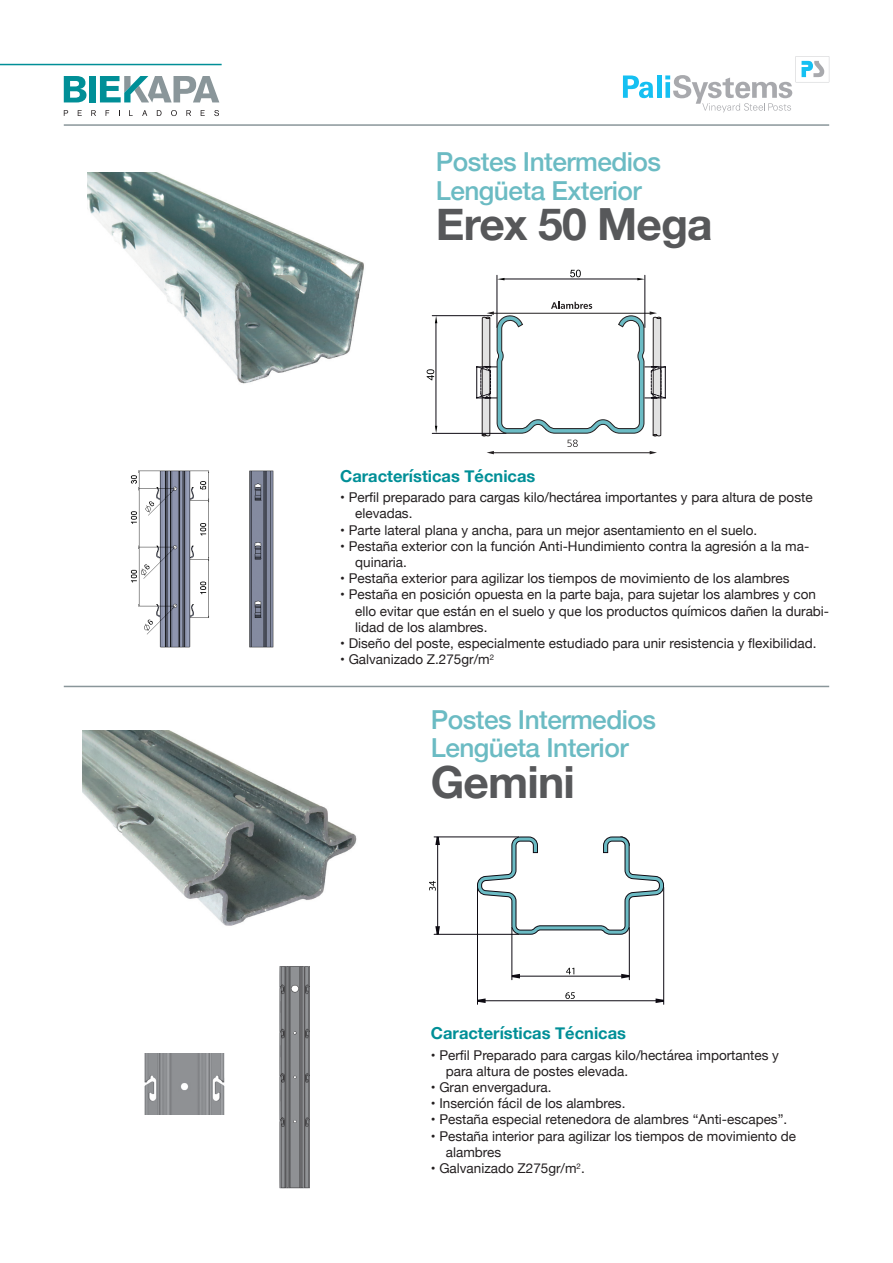
<style>
.page{position:relative;width:893px;height:1263px;background:#fff}
.page>*{position:absolute;margin:0;border:0;box-sizing:border-box;transform-origin:0 0}
.t1{font:700 44.25px "Helvetica Neue";letter-spacing:-.02em;color:#57585a}
.t2{font:500 26.1px/28.5px "Helvetica Neue";letter-spacing:-.02em;color:#6bbbc3}
.t3{font:700 16.5px "Helvetica Neue";color:#008f97}
.t4{font:13.5px/16.2px "Helvetica Neue";color:#231f20}
</style>
<div class="page">
<hr style="left:64px;top:124px;width:765px;height:2px;background:#8a969a">
<hr style="left:0;top:64px;width:222px;height:1px;background:#008f97">
<svg style="left:64px;top:76px;width:22px;height:26px"></svg>
<div style="left:89px;top:76px;width:6px;height:26px;background:#008f97"></div>
<svg style="left:100px;top:76px;width:119px;height:26px"></svg>
<svg style="left:64px;top:110px;width:4px;height:6px"></svg>
<svg style="left:78px;top:110px;width:4px;height:6px"></svg>
<svg style="left:91px;top:110px;width:5px;height:6px"></svg>
<svg style="left:106px;top:110px;width:3px;height:6px"></svg>
<svg style="left:142px;top:110px;width:5px;height:6px"></svg>
<svg style="left:157px;top:110px;width:5px;height:6px"></svg>
<svg style="left:171px;top:110px;width:6px;height:6px"></svg>
<svg style="left:186px;top:110px;width:5px;height:6px"></svg>
<svg style="left:201px;top:110px;width:4px;height:6px"></svg>
<svg style="left:214px;top:110px;width:5px;height:6px"></svg>
<svg style="left:623px;top:76px;width:30px;height:22px"></svg>
<hr style="left:657px;top:75px;width:4px;height:23px;background:#15c0f2">
<svg style="left:665px;top:56px;width:164px;height:56px"></svg>
<img style="left:87px;top:172px;width:277px;height:212px">
<hr style="left:64px;top:686px;width:765px;height:1px;background:#8a969a">
<hr style="left:432px;top:433px;width:74px;height:1px;background:#0d0a12">
<hr style="left:432px;top:315px;width:60px;height:1px;background:#0d0a12">
<hr style="left:436px;top:322px;width:1px;height:104px;background:#0d0a12">
<svg style="left:435px;top:426px;width:2px;height:7px"></svg>
<svg style="left:435px;top:316px;width:2px;height:7px"></svg>
<svg style="left:427px;top:369px;width:7px;height:11px"></svg>
<hr style="left:497px;top:275px;width:1px;height:52px;background:#0d0a12">
<hr style="left:645px;top:275px;width:1px;height:52px;background:#0d0a12">
<hr style="left:504px;top:279px;width:133px;height:1px;background:#0d0a12">
<svg style="left:497px;top:278px;width:7px;height:2px"></svg>
<svg style="left:637px;top:278px;width:8px;height:2px"></svg>
<svg style="left:570px;top:270px;width:11px;height:7px"></svg>
<svg style="left:476px;top:302px;width:190px;height:152px"></svg>
<img style="left:130px;top:470px;width:144px;height:178px">
<img style="left:82px;top:730px;width:275px;height:196px">
<svg style="left:429px;top:836px;width:236px;height:168px"></svg>
<img style="left:279px;top:966px;width:31px;height:222px">
<img style="left:144px;top:1053px;width:81px;height:61px">
<h2 class="t2" style="left:436px;top:146px;width:227px">Postes Intermedios<br>Lengüeta Exterior</h2>
<h1 class="t1" style="left:436px;top:190px;width:278px">Erex 50 Mega</h1>
<p class="t3" style="left:340px;top:463px;width:197px">Características Técnicas</p>
<p class="t4" style="left:355px;top:490px;width:459px;text-indent:-15px">• Perfil preparado para cargas kilo/hectárea importantes y para altura de poste elevadas.</p>
<p class="t4" style="left:340px;top:522px;width:419px">• Parte lateral plana y ancha, para un mejor asentamiento en el suelo.</p>
<p class="t4" style="left:355px;top:539px;width:456px;text-indent:-15px">• Pestaña exterior con la función Anti-Hundimiento contra la agresión a la ma&shy;quinaria.</p>
<p class="t4" style="left:340px;top:571px;width:451px">• Pestaña exterior para agilizar los tiempos de movimiento de los alambres</p>
<p class="t4" style="left:355px;top:587px;width:475px;text-indent:-15px">• Pestaña en posición opuesta en la parte baja, para sujetar los alambres y con ello evitar que están en el suelo y que los productos químicos dañen la durabi&shy;lidad de los alambres.</p>
<p class="t4" style="left:340px;top:636px;width:478px">• Diseño del poste, especialmente estudiado para unir resistencia y flexibilidad.</p>
<p class="t4" style="left:340px;top:652px;width:155px">• Galvanizado Z.275gr/m<sup>2</sup></p>
<h2 class="t2" style="left:431px;top:703px;width:227px">Postes Intermedios<br>Lengüeta Interior</h2>
<h1 class="t1" style="left:431px;top:747px;width:145px">Gemini</h1>
<p class="t3" style="left:431px;top:1020px;width:197px">Características Técnicas</p>
<p class="t4" style="left:446px;top:1047px;width:335px;text-indent:-15px">• Perfil Preparado para cargas kilo/hectárea importantes y para altura de postes elevada.</p>
<p class="t4" style="left:431px;top:1080px;width:122px">• Gran envergadura.</p>
<p class="t4" style="left:431px;top:1096px;width:196px">• Inserción fácil de los alambres.</p>
<p class="t4" style="left:431px;top:1112px;width:358px">• Pestaña especial retenedora de alambres “Anti-escapes”.</p>
<p class="t4" style="left:446px;top:1128px;width:352px;text-indent:-15px">• Pestaña interior para agilizar los tiempos de movimiento de alambres</p>
<p class="t4" style="left:431px;top:1161px;width:155px">• Galvanizado Z275gr/m<sup>2</sup>.</p>
</div>
